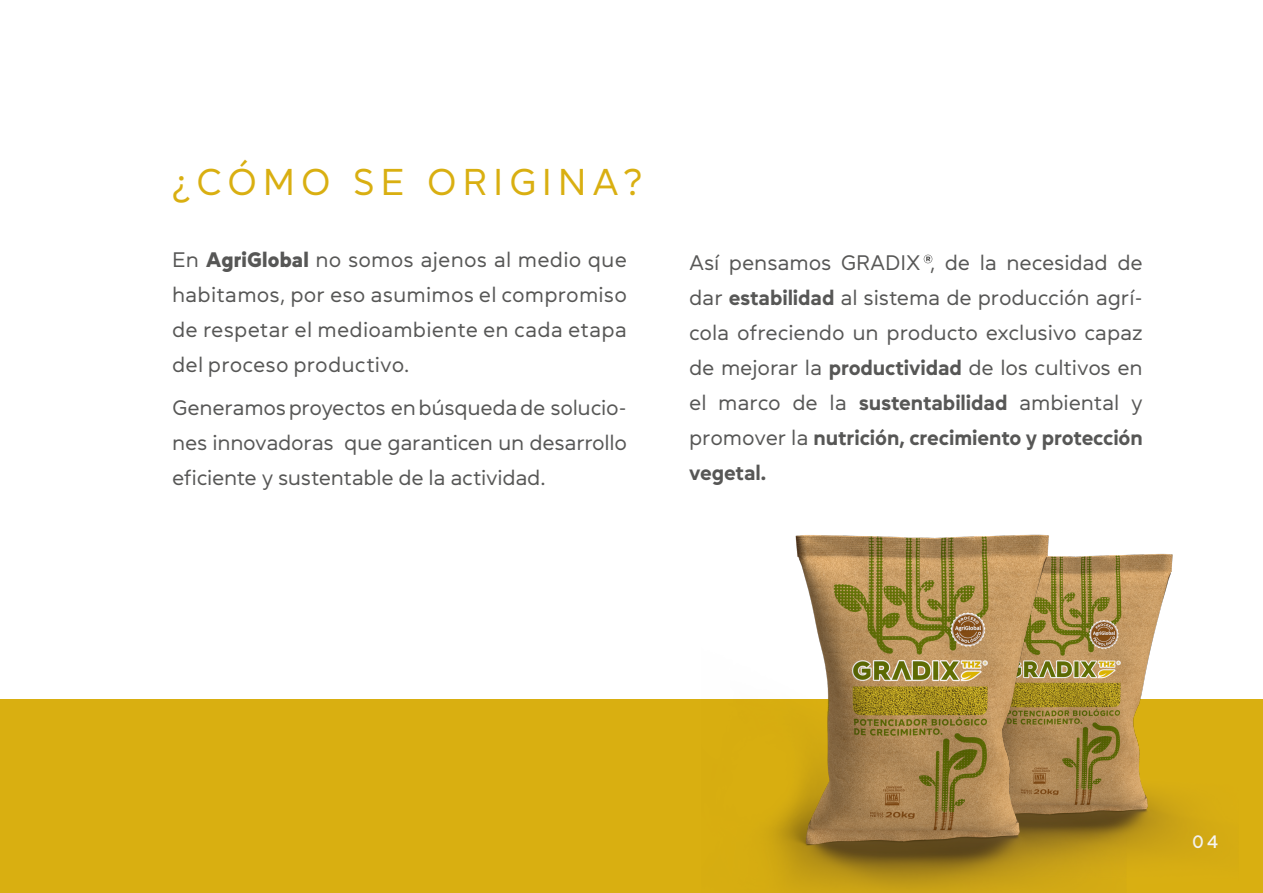
<style>
.page{position:relative;width:1263px;height:893px;background:#fff}
.page>*{position:absolute;margin:0;border:0;box-sizing:border-box;transform-origin:0 0}
.t1{font:37.35px "Daikon";letter-spacing:.15em;color:#d9af11}
.t2{font:21px/35px "Daikon";letter-spacing:-.005em;color:#575756;text-align:justify}
.t3{font:500 18px "Daikon";color:#fff}
.s1{font-weight:900}
.s2{font-weight:700}
</style>
<div class="page">
<svg style="left:924px;top:255px;width:8px;height:8px"></svg>
<div style="left:0;top:699px;width:1263px;height:194px;background:#d9af11"></div>
<img style="left:1134px;top:553px;width:57px;height:301px">
<img style="left:769px;top:534px;width:365px;height:359px">
<h1 class="t1" style="left:172px;top:163px;width:472px">¿CÓMO SE ORIGINA?</h1>
<p class="t2" style="left:172px;top:243px;width:457px">En <span class="s1">AgriGlobal</span> no somos ajenos al medio que habitamos, por eso asumimos el compromiso de respetar el medioambiente en cada etapa del proceso productivo.</p>
<p class="t2" style="left:172px;top:390px;width:456px">Generamos proyectos en búsqueda de solucio&shy;nes innovadoras que garanticen un desarrollo eficiente y sustentable de la actividad.</p>
<p class="t2" style="left:689px;top:246px;width:455px">Así pensamos GRADIX , de la necesidad de dar <span class="s2">estabilidad</span> al sistema de producción agrí&shy;cola ofreciendo un producto exclusivo capaz de mejorar la <span class="s2">productividad</span> de los cultivos en el marco de la <span class="s2">sustentabilidad</span> ambiental y promover la <span class="s2">nutrición, crecimiento y protección vegetal.</span></p>
<p class="t3" style="left:1192px;top:833px;width:28px">04</p>
</div>
